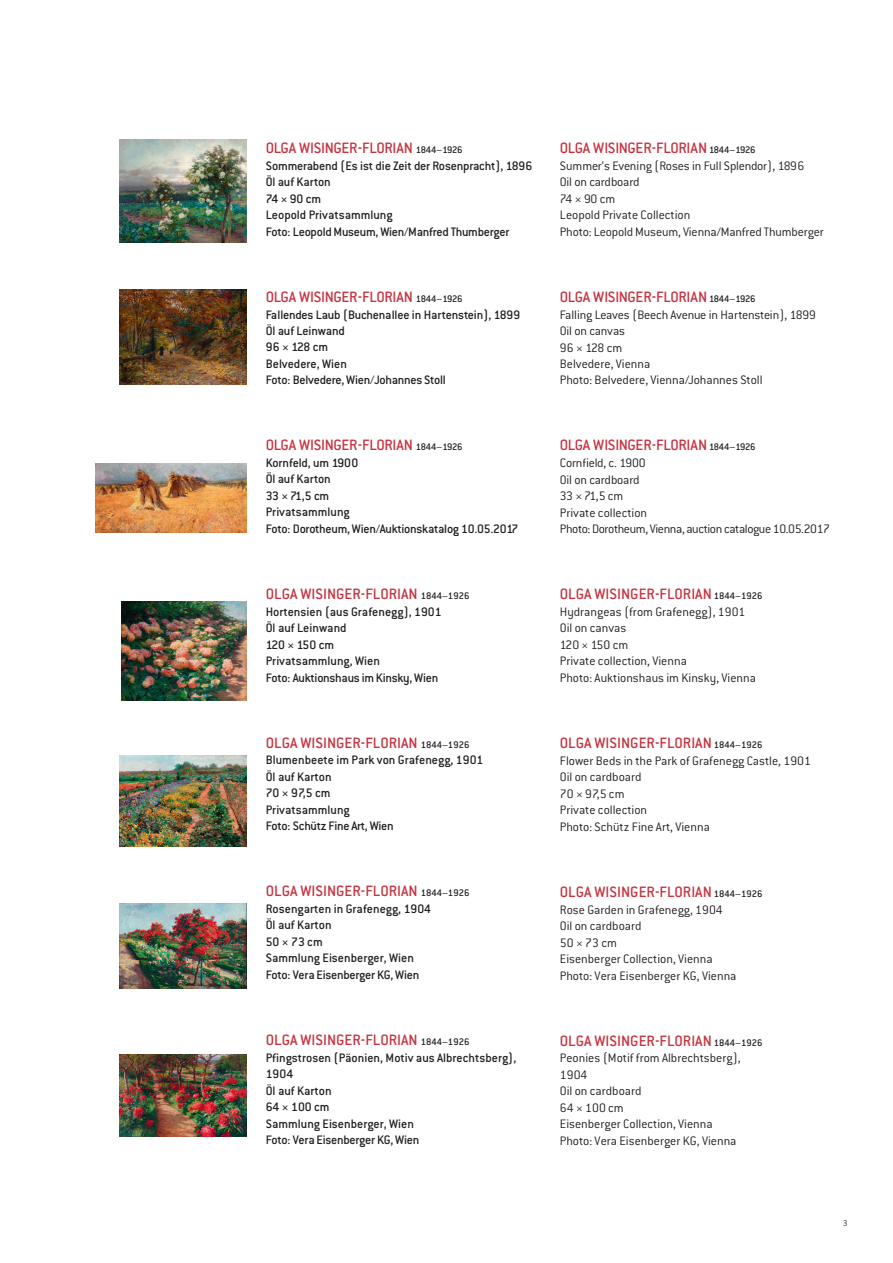
<style>
.page{position:relative;width:893px;height:1263px;background:#fff}
.page>*{position:absolute;margin:0;border:0;box-sizing:border-box;transform-origin:0 0}
.t1{font:500 16.5px "Conduit ITC Pro";color:#c63340}
.t2{font:500 16.5px "Conduit ITC Pro";letter-spacing:-.02em;color:#c63340}
.t3{font:300 13.5px/16.5px "Conduit ITC Pro";color:#231f20}
.t4{font:500 13.5px/16.5px "Conduit ITC Pro";color:#231f20}
.t5{font:500 13.5px/16.4px "Conduit ITC Pro";letter-spacing:-.02em;color:#231f20}
.t6{font:300 13.5px/16.4px "Conduit ITC Pro";letter-spacing:-.03em;color:#231f20}
.t7{font:300 9px "The Sans CE B3";color:#231f20}
.s1{font-size:10.5px;color:#231f20}
</style>
<div class="page">
<img style="left:120px;top:139px;width:127px;height:103px">
<img style="left:120px;top:289px;width:127px;height:95px">
<img style="left:96px;top:463px;width:151px;height:70px">
<img style="left:122px;top:602px;width:125px;height:99px">
<img style="left:120px;top:755px;width:127px;height:91px">
<img style="left:120px;top:904px;width:127px;height:84px">
<img style="left:120px;top:1054px;width:127px;height:82px">
<p class="t2" style="left:266px;top:139px;width:198px">OLGA WISINGER-FLORIAN <span class="s1">1844–1926</span></p>
<p class="t5" style="left:266px;top:158px;width:268px">Sommerabend (Es ist die Zeit der Rosenpracht), 1896<br>Öl auf Karton<br>74 × 90 cm<br>Leopold Privatsammlung<br>Foto: Leopold Museum, Wien/Manfred Thumberger</p>
<p class="t2" style="left:266px;top:287px;width:198px">OLGA WISINGER-FLORIAN <span class="s1">1844–1926</span></p>
<p class="t5" style="left:266px;top:306px;width:256px">Fallendes Laub (Buchenallee in Hartenstein), 1899<br>Öl auf Leinwand<br>96 × 128 cm<br>Belvedere, Wien<br>Foto: Belvedere, Wien/Johannes Stoll</p>
<p class="t2" style="left:266px;top:436px;width:198px">OLGA WISINGER-FLORIAN <span class="s1">1844–1926</span></p>
<p class="t5" style="left:266px;top:454px;width:254px">Kornfeld, um 1900<br>Öl auf Karton<br>33 × 71,5 cm<br>Privatsammlung<br>Foto: Dorotheum, Wien/Auktionskatalog 10.05.2017</p>
<p class="t1" style="left:266px;top:584px;width:205px">OLGA WISINGER-FLORIAN <span class="s1">1844–1926</span></p>
<p class="t4" style="left:266px;top:603px;width:177px">Hortensien (aus Grafenegg), 1901<br>Öl auf Leinwand<br>120 × 150 cm<br>Privatsammlung, Wien<br>Foto: Auktionshaus im Kinsky, Wien</p>
<p class="t1" style="left:266px;top:733px;width:205px">OLGA WISINGER-FLORIAN <span class="s1">1844–1926</span></p>
<p class="t4" style="left:266px;top:752px;width:219px">Blumenbeete im Park von Grafenegg, 1901<br>Öl auf Karton<br>70 × 97,5 cm<br>Privatsammlung<br>Foto: Schütz Fine Art, Wien</p>
<p class="t1" style="left:266px;top:882px;width:205px">OLGA WISINGER-FLORIAN <span class="s1">1844–1926</span></p>
<p class="t4" style="left:266px;top:900px;width:167px">Rosengarten in Grafenegg, 1904<br>Öl auf Karton<br>50 × 73 cm<br>Sammlung Eisenberger, Wien<br>Foto: Vera Eisenberger KG, Wien</p>
<p class="t1" style="left:266px;top:1030px;width:205px">OLGA WISINGER-FLORIAN <span class="s1">1844–1926</span></p>
<p class="t4" style="left:266px;top:1050px;width:252px">Pfingstrosen (Päonien, Motiv aus Albrechtsberg),<br>1904<br>Öl auf Karton<br>64 × 100 cm<br>Sammlung Eisenberger, Wien<br>Foto: Vera Eisenberger KG, Wien</p>
<p class="t2" style="left:560px;top:139px;width:197px">OLGA WISINGER-FLORIAN <span class="s1">1844–1926</span></p>
<p class="t3" style="left:560px;top:157px;width:266px">Summer‘s Evening (Roses in Full Splendor), 1896<br>Oil on cardboard<br>74 × 90 cm<br>Leopold Private Collection<br>Photo: Leopold Museum, Vienna/Manfred Thumberger</p>
<p class="t2" style="left:560px;top:287px;width:197px">OLGA WISINGER-FLORIAN <span class="s1">1844–1926</span></p>
<p class="t3" style="left:560px;top:307px;width:258px">Falling Leaves (Beech Avenue in Hartenstein), 1899<br>Oil on canvas<br>96 × 128 cm<br>Belvedere, Vienna<br>Photo: Belvedere, Vienna/Johannes Stoll</p>
<p class="t2" style="left:560px;top:436px;width:197px">OLGA WISINGER-FLORIAN <span class="s1">1844–1926</span></p>
<p class="t6" style="left:560px;top:455px;width:272px">Cornfield, c. 1900<br>Oil on cardboard<br>33 × 71,5 cm<br>Private collection<br>Photo: Dorotheum, Vienna, auction catalogue 10.05.2017</p>
<p class="t1" style="left:560px;top:585px;width:204px">OLGA WISINGER-FLORIAN <span class="s1">1844–1926</span></p>
<p class="t3" style="left:560px;top:604px;width:198px">Hydrangeas (from Grafenegg), 1901<br>Oil on canvas<br>120 × 150 cm<br>Private collection, Vienna<br>Photo: Auktionshaus im Kinsky, Vienna</p>
<p class="t1" style="left:560px;top:733px;width:204px">OLGA WISINGER-FLORIAN <span class="s1">1844–1926</span></p>
<p class="t3" style="left:560px;top:752px;width:253px">Flower Beds in the Park of Grafenegg Castle, 1901<br>Oil on cardboard<br>70 × 97,5 cm<br>Private collection<br>Photo: Schütz Fine Art, Vienna</p>
<p class="t1" style="left:560px;top:882px;width:204px">OLGA WISINGER-FLORIAN <span class="s1">1844–1926</span></p>
<p class="t3" style="left:560px;top:901px;width:178px">Rose Garden in Grafenegg, 1904<br>Oil on cardboard<br>50 × 73 cm<br>Eisenberger Collection, Vienna<br>Photo: Vera Eisenberger KG, Vienna</p>
<p class="t1" style="left:560px;top:1031px;width:204px">OLGA WISINGER-FLORIAN <span class="s1">1844–1926</span></p>
<p class="t3" style="left:560px;top:1049px;width:182px">Peonies (Motif from Albrechtsberg),<br>1904<br>Oil on cardboard<br>64 × 100 cm<br>Eisenberger Collection, Vienna<br>Photo: Vera Eisenberger KG, Vienna</p>
<p class="t7" style="left:843px;top:1218px;width:6px">3</p>
</div>
